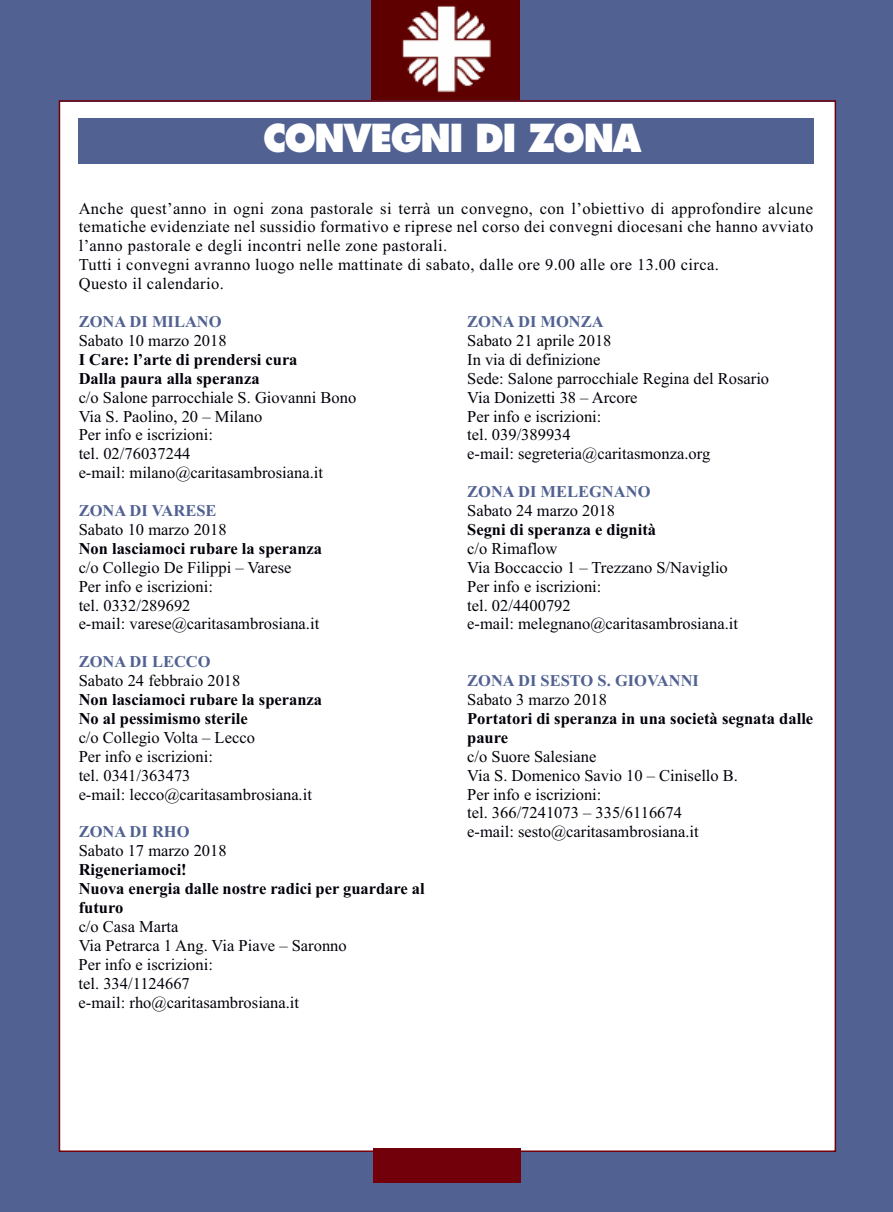
<style>
.page{position:relative;width:893px;height:1212px;background:#516292}
.page>*{position:absolute;margin:0;border:0;box-sizing:border-box;transform-origin:0 0}
.t1{font:800 37.5px "Futura";letter-spacing:-.04em;color:#fff;scale:.93 1}
.t2{font:16.5px/18.9px "Times New Roman";color:#00000a}
.t3{font:16.5px/18.9px "Times New Roman";letter-spacing:.025em;color:#00000a}
.t4{font:700 16.5px/18.9px "Times New Roman";color:#00000a}
.t5{font:700 16.5px "Times New Roman";color:#516292}
</style>
<div class="page">
<div style="left:60px;top:102px;width:775px;height:1048px;background:#fff"></div>
<div style="left:373px;top:1149px;width:148px;height:34px;background:#72000b"></div>
<img style="left:372px;top:0;width:148px;height:100px">
<div style="left:78px;top:119px;width:735px;height:45px;background:#516292"></div>
<h1 class="t1" style="left:263px;top:122px;width:408px">CONVEGNI DI ZONA</h1>
<p class="t3" style="left:79px;top:198px;width:736px">Anche quest’anno in ogni zona pastorale si terrà un convegno, con l’obiettivo di approfondire alcune tematiche evidenziate nel sussidio formativo e riprese nel corso dei convegni diocesani che hanno avviato l’anno pastorale e degli incontri nelle zone pastorali.<br>Tutti i convegni avranno luogo nelle mattinate di sabato, dalle ore 9.00 alle ore 13.00 circa.<br>Questo il calendario.</p>
<p class="t5" style="left:79px;top:312px;width:145px">ZONA DI MILANO</p>
<p class="t2" style="left:79px;top:331px;width:150px">Sabato 10 marzo 2018</p>
<p class="t4" style="left:79px;top:350px;width:220px">I Care: l’arte di prendersi cura<br>Dalla paura alla speranza</p>
<p class="t2" style="left:79px;top:387px;width:279px">c/o Salone parrocchiale S. Giovanni Bono<br>Via S. Paolino, 20 – Milano<br>Per info e iscrizioni:<br>tel. 02/76037244<br>e-mail: milano@caritasambrosiana.it</p>
<p class="t5" style="left:79px;top:501px;width:139px">ZONA DI VARESE</p>
<p class="t2" style="left:79px;top:520px;width:150px">Sabato 10 marzo 2018</p>
<p class="t4" style="left:79px;top:539px;width:245px">Non lasciamoci rubare la speranza</p>
<p class="t2" style="left:79px;top:558px;width:242px">c/o Collegio De Filippi – Varese<br>Per info e iscrizioni:<br>tel. 0332/289692<br>e-mail: varese@caritasambrosiana.it</p>
<p class="t5" style="left:79px;top:652px;width:134px">ZONA DI LECCO</p>
<p class="t2" style="left:79px;top:671px;width:163px">Sabato 24 febbraio 2018</p>
<p class="t4" style="left:79px;top:690px;width:245px">Non lasciamoci rubare la speranza<br>No al pessimismo sterile</p>
<p class="t2" style="left:79px;top:728px;width:235px">c/o Collegio Volta – Lecco<br>Per info e iscrizioni:<br>tel. 0341/363473<br>e-mail: lecco@caritasambrosiana.it</p>
<p class="t5" style="left:79px;top:822px;width:112px">ZONA DI RHO</p>
<p class="t2" style="left:79px;top:841px;width:150px">Sabato 17 marzo 2018</p>
<p class="t4" style="left:79px;top:860px;width:348px">Rigeneriamoci!<br>Nuova energia dalle nostre radici per guardare al futuro</p>
<p class="t2" style="left:79px;top:917px;width:270px">c/o Casa Marta<br>Via Petrarca 1 Ang. Via Piave – Saronno<br>Per info e iscrizioni:<br>tel. 334/1124667<br>e-mail: rho@caritasambrosiana.it</p>
<p class="t5" style="left:467px;top:312px;width:138px">ZONA DI MONZA</p>
<p class="t2" style="left:467px;top:331px;width:303px">Sabato 21 aprile 2018<br>In via di definizione<br>Sede: Salone parrocchiale Regina del Rosario<br>Via Donizetti 38 – Arcore<br>Per info e iscrizioni:<br>tel. 039/389934<br>e-mail: segreteria@caritasmonza.org</p>
<p class="t5" style="left:467px;top:482px;width:185px">ZONA DI MELEGNANO</p>
<p class="t2" style="left:467px;top:501px;width:150px">Sabato 24 marzo 2018</p>
<p class="t4" style="left:467px;top:520px;width:190px">Segni di speranza e dignità</p>
<p class="t2" style="left:467px;top:539px;width:272px">c/o Rimaflow<br>Via Boccaccio 1 – Trezzano S/Naviglio<br>Per info e iscrizioni:<br>tel. 02/4400792<br>e-mail: melegnano@caritasambrosiana.it</p>
<p class="t5" style="left:467px;top:671px;width:233px">ZONA DI SESTO S. GIOVANNI</p>
<p class="t2" style="left:467px;top:690px;width:141px">Sabato 3 marzo 2018</p>
<p class="t4" style="left:467px;top:709px;width:348px">Portatori di speranza in una società segnata dalle paure</p>
<p class="t2" style="left:467px;top:747px;width:272px">c/o Suore Salesiane<br>Via S. Domenico Savio 10 – Cinisello B.<br>Per info e iscrizioni:<br>tel. 366/7241073 – 335/6116674<br>e-mail: sesto@caritasambrosiana.it</p>
</div>
